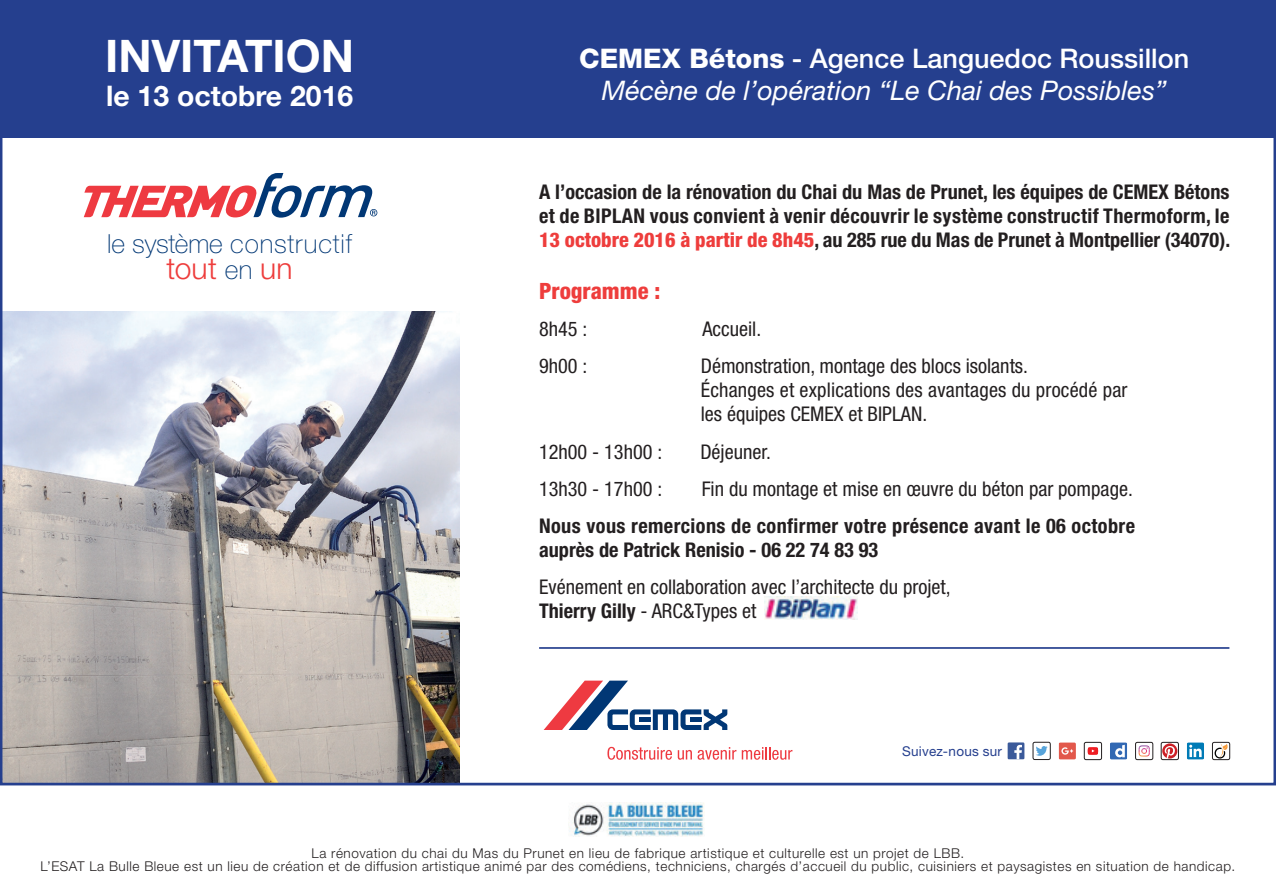
<style>
.page{position:relative;width:1276px;height:881px;background:#fff}
.page>*{position:absolute;margin:0;border:0;box-sizing:border-box;transform-origin:0 0}
.t1{font:700 45px "Helvetica Neue";color:#fff}
.t2{font:300 29.93px "Helvetica Neue";letter-spacing:.01em;color:#ee3d3c}
.t3{font:700 28.35px "Helvetica Neue";color:#fff}
.t4{font:italic 27px/32.4px "Helvetica Neue";color:#fff;text-align:center}
.t5{font:100 26.32px "Helvetica Neue";letter-spacing:.025em;color:#013775}
.t6{font:800 condensed 22.5px "Helvetica Neue";color:#ee3d3c}
.t7{font:700 condensed 20.25px/24.3px "Helvetica Neue";letter-spacing:.02em;color:#231f20;text-align:justify}
.t8{font:condensed 20.25px/24.3px "Helvetica Neue";color:#231f20}
.t9{font:300 13.5px/13.5px "Helvetica Neue";letter-spacing:.04em;color:#231f20;text-align:center}
.t10{font:13.5px "Helvetica Neue";letter-spacing:.02em;color:#253f8e}
.s1{font-weight:100;font-size:26.32px;color:#013775}
.s2{font-weight:800;font-style:normal}
.s3{font-weight:500;font-style:normal}
.s4{font-weight:800;color:#ee3d3c}
.s5{font-weight:700}
</style>
<div class="page">
<img style="left:4px;top:311px;width:455px;height:470px">
<div style="left:0;top:0;width:1276px;height:138px;background:#253f8e"></div>
<svg style="left:84px;top:173px;width:293px;height:44px"></svg>
<img style="left:569px;top:802px;width:135px;height:34px">
<img style="left:764px;top:596px;width:93px;height:23px">
<svg style="left:544px;top:680px;width:183px;height:49px"></svg>
<svg style="left:607px;top:746px;width:65px;height:13px"></svg>
<svg style="left:678px;top:747px;width:58px;height:12px"></svg>
<svg style="left:742px;top:747px;width:50px;height:12px"></svg>
<svg style="left:1007px;top:742px;width:17px;height:17px"></svg>
<svg style="left:1033px;top:746px;width:17px;height:13px"></svg>
<div style="left:1033px;top:741px;width:17px;height:18px;border:1px solid #231f20;border-radius:2px"></div>
<svg style="left:1058px;top:742px;width:18px;height:17px"></svg>
<svg style="left:1084px;top:742px;width:17px;height:17px"></svg>
<div style="left:1084px;top:742px;width:17px;height:17px;border:1px solid #231f20;border-radius:2px"></div>
<svg style="left:1110px;top:742px;width:17px;height:17px"></svg>
<svg style="left:1135px;top:742px;width:15px;height:17px"></svg>
<div style="left:1135px;top:742px;width:18px;height:17px;border:1px solid #231f20;border-radius:2px"></div>
<svg style="left:1161px;top:742px;width:17px;height:17px"></svg>
<div style="left:1161px;top:742px;width:17px;height:17px;border:1px solid #231f20;border-radius:2px"></div>
<svg style="left:1212px;top:742px;width:17px;height:17px"></svg>
<div style="left:1212px;top:742px;width:17px;height:17px;border:1px solid #231f20;border-radius:2px"></div>
<svg style="left:1187px;top:742px;width:17px;height:17px"></svg>
<hr style="left:539px;top:647px;width:690px;height:1px;background:#253f8e">
<h1 class="t1" style="left:105px;top:28px;width:250px">INVITATION</h1>
<h3 class="t3" style="left:106px;top:79px;width:249px">le 13 octobre 2016</h3>
<p class="t5" style="left:107px;top:228px;width:246px">le système constructif</p>
<h2 class="t2" style="left:166px;top:250px;width:128px">tout <span class="s1">en</span> un</h2>
<h3 class="t4" style="left:579px;top:41px;width:611px"><span class="s2">CEMEX Bétons</span> <span class="s3">- Agence Languedoc Roussillon<br></span>Mécène de l’opération “Le Chai des Possibles”</h3>
<p class="t7" style="left:539px;top:179px;width:692px">A l’occasion de la rénovation du Chai du Mas de Prunet, les équipes de CEMEX Bétons et de BIPLAN vous convient à venir découvrir le système constructif Thermoform, le <span class="s4">13 octobre 2016 à partir de 8h45</span>, au 285 rue du Mas de Prunet à Montpellier (34070).</p>
<p class="t6" style="left:539px;top:276px;width:123px">Programme :</p>
<p class="t8" style="left:539px;top:316px;width:50px">8h45 :</p>
<p class="t8" style="left:702px;top:316px;width:60px">Accueil.</p>
<p class="t8" style="left:539px;top:353px;width:50px">9h00 :</p>
<p class="t8" style="left:701px;top:353px;width:428px">Démonstration, montage des blocs isolants.<br>Échanges et explications des avantages du procédé par les équipes CEMEX et BIPLAN.</p>
<p class="t8" style="left:539px;top:439px;width:125px">12h00 - 13h00 :</p>
<p class="t8" style="left:700px;top:439px;width:72px">Déjeuner.</p>
<p class="t8" style="left:539px;top:476px;width:125px">13h30 - 17h00 :</p>
<p class="t8" style="left:702px;top:476px;width:432px">Fin du montage et mise en œuvre du béton par pompage.</p>
<p class="t7" style="left:539px;top:513px;width:597px">Nous vous remercions de confirmer votre présence avant le 06 octobre auprès de Patrick Renisio - 06 22 74 83 93</p>
<p class="t8" style="left:539px;top:574px;width:413px">Evénement en collaboration avec l’architecte du projet,<br><span class="s5">Thierry Gilly</span> - ARC&amp;Types et</p>
<p class="t10" style="left:902px;top:742px;width:101px">Suivez-nous sur</p>
<p class="t9" style="left:41px;top:845px;width:1196px">La rénovation du chai du Mas du Prunet en lieu de fabrique artistique et culturelle est un projet de LBB.<br>L’ESAT La Bulle Bleue est un lieu de création et de diffusion artistique animé par des comédiens, techniciens, chargés d’accueil du public, cuisiniers et paysagistes en situation de handicap.</p>
</div>
